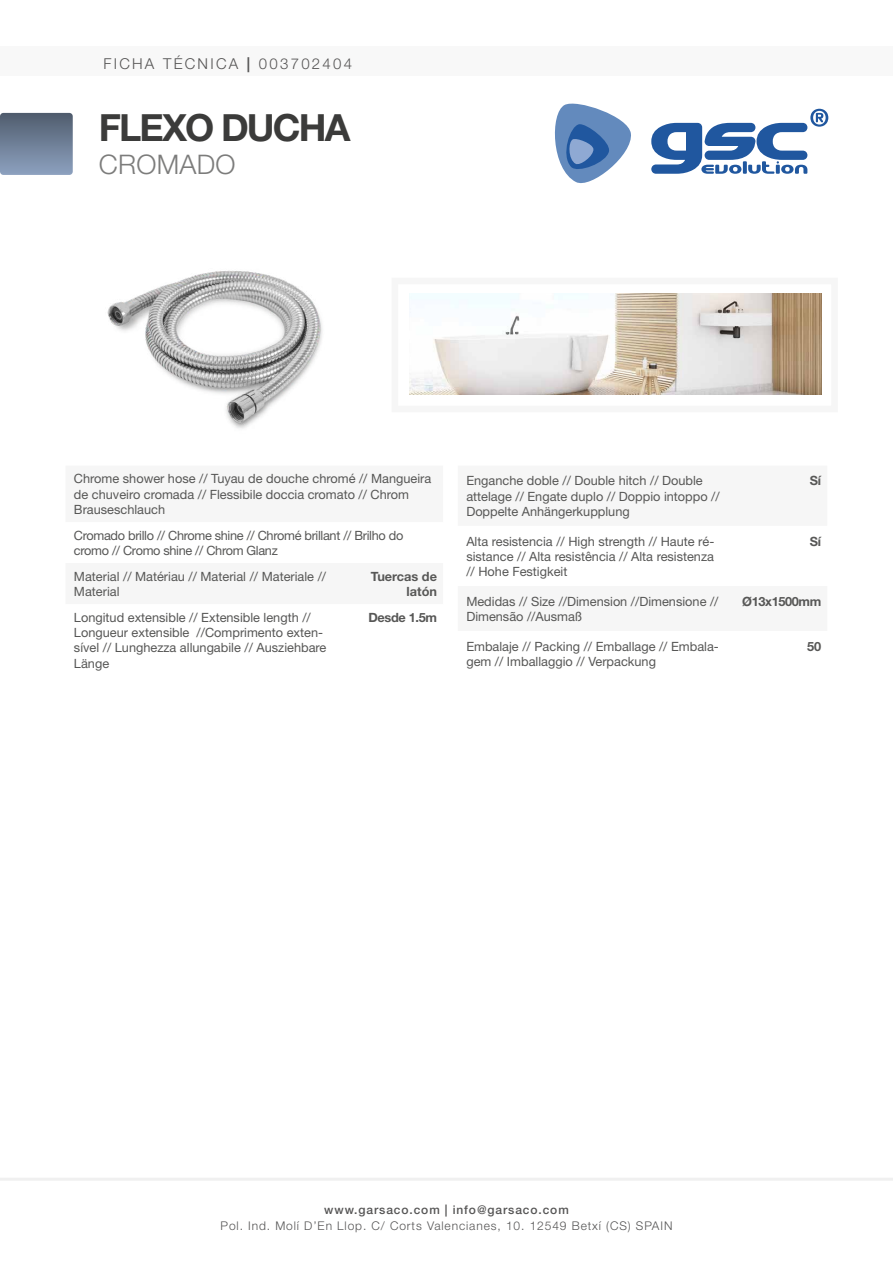
<style>
.page{position:relative;width:893px;height:1263px;background:#fff}
.page>*{position:absolute;margin:0;border:0;box-sizing:border-box;transform-origin:0 0}
.t1{font:700 37.5px "Helvetica Neue";letter-spacing:-.05em;color:#3b3b3a}
.t2{font:300 27px "Helvetica Neue";letter-spacing:.01em;color:#7c7c7b}
.t3{font:300 15px "Helvetica Neue";letter-spacing:.15em;color:#565555}
.t4{font:12.75px/15.3px "Helvetica Neue";color:#575756}
.t5{font:12.75px/15.3px "Helvetica Neue";letter-spacing:-.025em;color:#575756}
.t6{font:700 12.75px "Helvetica Neue";letter-spacing:-.025em;color:#575756}
.t7{font:700 12.75px/15.3px "Helvetica Neue";color:#575756;text-align:right}
.t8{font:300 12px "Helvetica Neue";letter-spacing:.075em;color:#565555}
.t9{font:500 12px "Helvetica Neue";letter-spacing:.075em;color:#565555}
.s1{font-weight:700}
</style>
<div class="page">
<svg style="left:651px;top:109px;width:177px;height:65px"></svg>
<svg style="left:554px;top:103px;width:77px;height:81px"></svg>
<hr style="left:0;top:1178px;width:893px;height:3px;background:#f0f0f0">
<div style="left:0;top:47px;width:893px;height:29px;background:#f8f8f8"></div>
<svg style="left:0;top:113px;width:73px;height:62px;background:#6f7f97"></svg>
<img style="left:107px;top:270px;width:215px;height:159px">
<img style="left:409px;top:293px;width:413px;height:101px">
<p class="t3" style="left:103px;top:54px;width:250px">FICHA TÉCNICA <span class="s1">|</span> 003702404</p>
<h1 class="t1" style="left:99px;top:104px;width:253px">FLEXO DUCHA</h1>
<h2 class="t2" style="left:99px;top:148px;width:138px">CROMADO</h2>
<p class="t4" style="left:74px;top:471px;width:359px">Chrome shower hose // Tuyau de douche chromé // Mangueira de chuveiro cromada // Flessibile doccia cromato // Chrom<br>Brauseschlauch</p>
<p class="t5" style="left:74px;top:527px;width:331px">Cromado brillo // Chrome shine // Chromé brillant // Brilho do cromo // Cromo shine // Chrom Glanz</p>
<p class="t4" style="left:74px;top:568px;width:254px">Material // Matériau // Material // Materiale //<br>Material</p>
<p class="t7" style="left:371px;top:568px;width:68px">Tuercas de latón</p>
<p class="t4" style="left:74px;top:609px;width:254px">Longitud extensible // Extensible length // Longueur extensible //Comprimento exten&shy;sível // Lunghezza allungabile // Ausziehbare Länge</p>
<p class="t6" style="left:368px;top:609px;width:70px">Desde 1.5m</p>
<p class="t4" style="left:466px;top:473px;width:255px">Enganche doble // Double hitch // Double attelage // Engate duplo // Doppio intoppo //<br>Doppelte Anhängerkupplung</p>
<p class="t6" style="left:810px;top:473px;width:13px">Sí</p>
<p class="t4" style="left:466px;top:533px;width:249px;text-align:justify">Alta resistencia // High strength // Haute ré&shy;sistance // Alta resistência // Alta resistenza // Hohe Festigkeit</p>
<p class="t6" style="left:810px;top:533px;width:13px">Sí</p>
<p class="t4" style="left:466px;top:593px;width:254px">Medidas // Size //Dimension //Dimensione //<br>Dimensão //Ausmaß</p>
<p class="t6" style="left:742px;top:593px;width:80px">Ø13x1500mm</p>
<p class="t4" style="left:466px;top:638px;width:254px">Embalaje // Packing // Emballage // Embala&shy;gem // Imballaggio // Verpackung</p>
<p class="t6" style="left:807px;top:638px;width:16px">50</p>
<p class="t9" style="left:324px;top:1202px;width:246px">www.garsaco.com | info@garsaco.com</p>
<p class="t8" style="left:221px;top:1219px;width:453px">Pol. Ind. Molí D’En Llop. C/ Corts Valencianes, 10. 12549 Betxí (CS) SPAIN</p>
</div>
